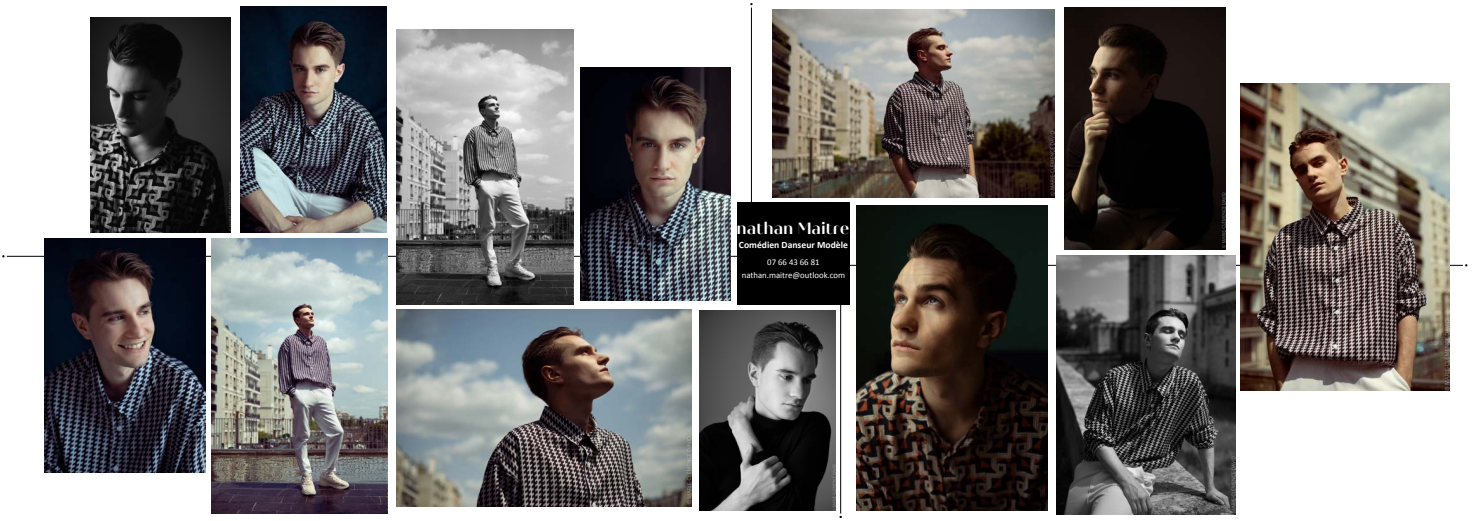
<style>
.page{position:relative;width:1474px;height:521px;background:#fff}
.page>*{position:absolute;margin:0;border:0;box-sizing:border-box;transform-origin:0 0}
.t1{font:700 17.5px "Heimat Display 10";color:#fff}
.t2{font:700 9.62px "Calibri";color:#fff}
.t3{font:8.75px/12.6px "Calibri";color:#fff;text-align:center}
</style>
<div class="page">
<hr style="left:840px;top:220px;width:1px;height:293px;background:#000">
<hr style="left:737px;top:265px;width:725px;height:1px;background:#000">
<hr style="left:751px;top:8px;width:1px;height:293px;background:#000">
<hr style="left:7px;top:256px;width:730px;height:1px;background:#000">
<div style="left:737px;top:202px;width:113px;height:102px;background:#000"></div>
<img style="left:45px;top:238px;width:160px;height:234px">
<img style="left:211px;top:238px;width:177px;height:275px">
<img style="left:699px;top:311px;width:136px;height:200px">
<img style="left:1240px;top:83px;width:209px;height:308px">
<img style="left:856px;top:206px;width:191px;height:305px">
<img style="left:396px;top:30px;width:177px;height:274px">
<img style="left:396px;top:309px;width:295px;height:197px">
<img style="left:580px;top:68px;width:150px;height:233px">
<img style="left:1064px;top:8px;width:161px;height:242px">
<img style="left:772px;top:9px;width:282px;height:188px">
<img style="left:241px;top:6px;width:145px;height:226px">
<img style="left:1056px;top:256px;width:179px;height:258px">
<img style="left:91px;top:18px;width:139px;height:214px">
<h1 class="t1" style="left:736px;top:217px;width:115px">nathan Maitre</h1>
<p class="t3" style="left:741px;top:256px;width:105px">07 66 43 66 81 nathan.maitre@outlook.com</p>
<p class="t2" style="left:739px;top:238px;width:110px">Comédien Danseur Modèle</p>
</div>
